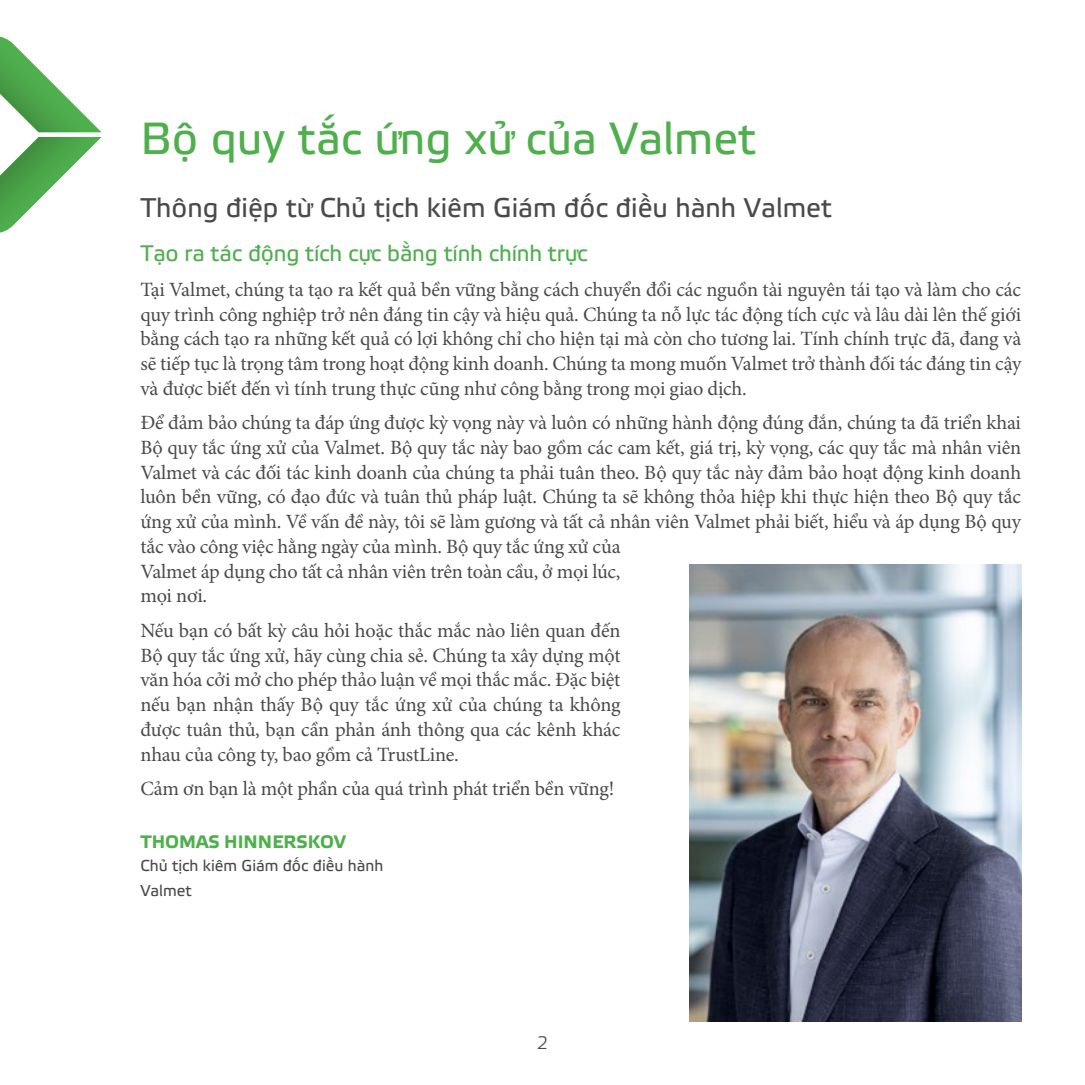
<style>
.page{position:relative;width:1085px;height:1085px;background:#fff}
.page>*{position:absolute;margin:0;border:0;box-sizing:border-box;transform-origin:0 0}
.t1{font:45px "Etelka Text";color:#4faf4d}
.t2{font:27px "Etelka Text";color:#4a4a49}
.t3{font:22.5px "Etelka Text";letter-spacing:-.01em;color:#4faf4d}
.t4{font:20.25px/24.8px "Minion Pro";letter-spacing:-.01em;color:#4a4a49;text-align:justify}
.t5{font:700 18px "Etelka Text";color:#4faf4d}
.t6{font:300 18px "Etelka";color:#4a4a49}
.t7{font:15.75px/24.8px "Etelka Text";color:#4a4a49}
</style>
<div class="page">
<svg style="left:0;top:37px;width:102px;height:195px"></svg>
<img style="left:689px;top:564px;width:331px;height:456px">
<h1 class="t1" style="left:140px;top:110px;width:617px">Bộ quy tắc ứng xử của Valmet</h1>
<h2 class="t2" style="left:140px;top:191px;width:693px">Thông điệp từ Chủ tịch kiêm Giám đốc điều hành Valmet</h2>
<p class="t3" style="left:140px;top:239px;width:449px">Tạo ra tác động tích cực bằng tính chính trực</p>
<p class="t4" style="left:140px;top:277px;width:882px">Tại Valmet, chúng ta tạo ra kết quả bền vững bằng cách chuyển đổi các nguồn tài nguyên tái tạo và làm cho các quy trình công nghiệp trở nên đáng tin cậy và hiệu quả. Chúng ta nỗ lực tác động tích cực và lâu dài lên thế giới bằng cách tạo ra những kết quả có lợi không chỉ cho hiện tại mà còn cho tương lai. Tính chính trực đã, đang và sẽ tiếp tục là trọng tâm trong hoạt động kinh doanh. Chúng ta mong muốn Valmet trở thành đối tác đáng tin cậy và được biết đến vì tính trung thực cũng như công bằng trong mọi giao dịch.</p>
<p class="t4" style="left:140px;top:410px;width:882px;text-align:left">Để đảm bảo chúng ta đáp ứng được kỳ vọng này và luôn có những hành động đúng đắn, chúng ta đã triển khai Bộ quy tắc ứng xử của Valmet. Bộ quy tắc này bao gồm các cam kết, giá trị, kỳ vọng, các quy tắc mà nhân viên Valmet và các đối tác kinh doanh của chúng ta phải tuân theo. Bộ quy tắc này đảm bảo hoạt động kinh doanh luôn bền vững, có đạo đức và tuân thủ pháp luật. Chúng ta sẽ không thỏa hiệp khi thực hiện theo Bộ quy tắc ứng xử của mình. Về vấn đề này, tôi sẽ làm gương và tất cả nhân viên Valmet phải biết, hiểu và áp dụng Bộ quy tắc vào công việc hằng ngày của mình. Bộ quy tắc ứng xử của<br>Valmet áp dụng cho tất cả nhân viên trên toàn cầu, ở mọi lúc,<br>mọi nơi.</p>
<p class="t4" style="left:140px;top:618px;width:481px">Nếu bạn có bất kỳ câu hỏi hoặc thắc mắc nào liên quan đến Bộ quy tắc ứng xử, hãy cùng chia sẻ. Chúng ta xây dựng một văn hóa cởi mở cho phép thảo luận về mọi thắc mắc. Đặc biệt nếu bạn nhận thấy Bộ quy tắc ứng xử của chúng ta không được tuân thủ, bạn cần phản ánh thông qua các kênh khác nhau của công ty, bao gồm cả TrustLine.</p>
<p class="t4" style="left:140px;top:776px;width:475px">Cảm ơn bạn là một phần của quá trình phát triển bền vững!</p>
<p class="t5" style="left:140px;top:830px;width:207px">THOMAS HINNERSKOV</p>
<p class="t7" style="left:140px;top:853px;width:244px">Chủ tịch kiêm Giám đốc điều hành<br>Valmet</p>
<p class="t6" style="left:537px;top:1031px;width:13px">2</p>
</div>
